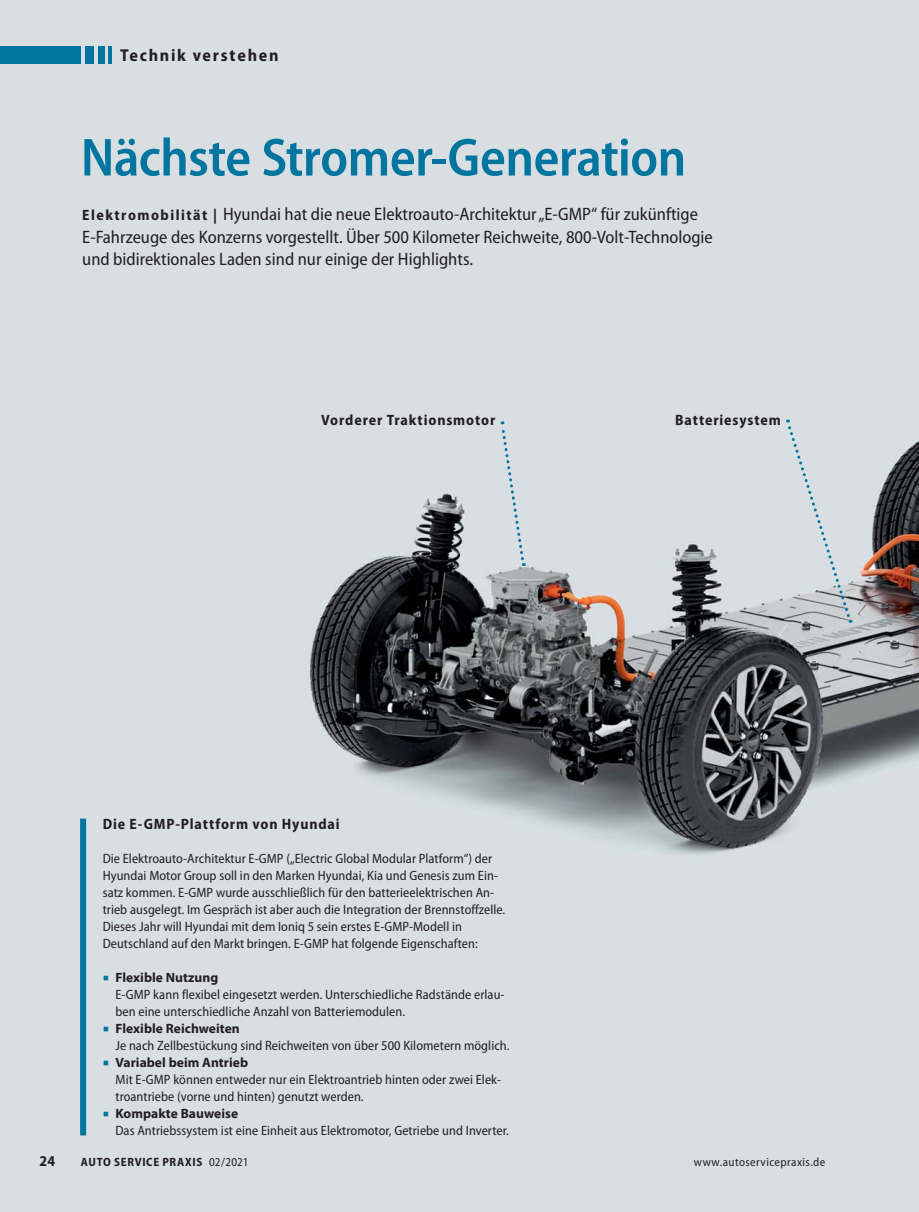
<style>
.page{position:relative;width:919px;height:1212px;background:#fff}
.page>*{position:absolute;margin:0;border:0;box-sizing:border-box;transform-origin:0 0}
.t1{font:600 semi-condensed 54px "Myriad Pro";letter-spacing:-.01em;color:#00759f}
.t2{font:semi-condensed 18px/22.5px "Myriad Pro";color:#231f20}
.t3{font:700 semi-condensed 17.25px "Myriad Pro";letter-spacing:.1em;color:#231f20}
.t4{font:700 semi-condensed 15px "Myriad Pro";letter-spacing:.06em;color:#231f20}
.t5{font:semi-condensed 13.5px/17px "Myriad Pro";letter-spacing:.005em;color:#231f20}
.t6{font:700 semi-condensed 12px "Myriad Pro";letter-spacing:.055em;color:#231f20}
.t7{font:semi-condensed 12px "Myriad Pro";letter-spacing:.035em;color:#231f20}
.s1{font-weight:700;font-size:15px}
.s2{font-family:"Minion Pro";font-stretch:normal;font-size:15.75px;color:#00759f}
.s3{font-weight:700;font-stretch:normal}
.s4{font-weight:400}
</style>
<div class="page">
<img style="left:0;top:0;width:918px;height:1212px">
<hr style="left:108px;top:47px;width:4px;height:17px;background:#00759f">
<div style="left:85px;top:47px;width:9px;height:17px;background:#00759f"></div>
<div style="left:98px;top:47px;width:6px;height:17px;background:#00759f"></div>
<div style="left:0;top:47px;width:81px;height:17px;background:#00759f"></div>
<div style="left:80px;top:818px;width:6px;height:317px;background:#00759f"></div>
<svg style="left:499px;top:421px;width:27px;height:145px;background:#cfd9df"></svg>
<svg style="left:784px;top:419px;width:68px;height:204px;background:#d0d7dc"></svg>
<p class="t3" style="left:120px;top:49px;width:160px">Technik verstehen</p>
<h1 class="t1" style="left:81px;top:125px;width:607px">Nächste Stromer-Generation</h1>
<p class="t2" style="left:82px;top:205px;width:632px"><span class="s1">Elektromobilität |</span> Hyundai hat die neue Elektroauto-Architektur „E-GMP“ für zukünftige<br>E-Fahrzeuge des Konzerns vorgestellt. Über 500 Kilometer Reichweite, 800-Volt-Technologie und bidirektionales Laden sind nur einige der Highlights.</p>
<p class="t4" style="left:321px;top:414px;width:175px">Vorderer Traktionsmotor</p>
<p class="t4" style="left:675px;top:414px;width:107px">Batteriesystem</p>
<p class="t4" style="left:103px;top:818px;width:238px">Die E-GMP-Plattform von Hyundai</p>
<p class="t5" style="left:103px;top:852px;width:404px">Die Elektroauto-Architektur E-GMP („Electric Global Modular Platform“) der Hyundai Motor Group soll in den Marken Hyundai, Kia und Genesis zum Ein&shy;satz kommen. E-GMP wurde ausschließlich für den batterieelektrischen An&shy;trieb ausgelegt. Im Gespräch ist aber auch die Integration der Brennstoffzelle.<br>Dieses Jahr will Hyundai mit dem Ioniq 5 sein erstes E-GMP-Modell in Deutschland auf den Markt bringen. E-GMP hat folgende Eigenschaften:</p>
<p class="t5" style="left:115px;top:971px;width:390px;text-indent:-13px"><span class="s2">■</span> <span class="s3">Flexible Nutzung<br></span>E-GMP kann flexibel eingesetzt werden. Unterschiedliche Radstände erlau&shy;ben eine unterschiedliche Anzahl von Batteriemodulen.</p>
<p class="t5" style="left:115px;top:1022px;width:395px;text-indent:-13px"><span class="s2">■</span> <span class="s3">Flexible Reichweiten<br></span>Je nach Zellbestückung sind Reichweiten von über 500 Kilometern möglich.</p>
<p class="t5" style="left:115px;top:1056px;width:387px;text-indent:-13px"><span class="s2">■</span> <span class="s3">Variabel beim Antrieb<br></span>Mit E-GMP können entweder nur ein Elektroantrieb hinten oder zwei Elek&shy;troantriebe (vorne und hinten) genutzt werden.</p>
<p class="t5" style="left:115px;top:1107px;width:395px;text-indent:-13px"><span class="s2">■</span> <span class="s3">Kompakte Bauweise<br></span>Das Antriebssystem ist eine Einheit aus Elektromotor, Getriebe und Inverter.</p>
<p class="t4" style="left:39px;top:1155px;width:17px">24</p>
<p class="t6" style="left:81px;top:1157px;width:169px">AUTO SERVICE PRAXIS <span class="s4">02/2021</span></p>
<p class="t7" style="left:693px;top:1157px;width:133px">www.autoservicepraxis.de</p>
</div>
